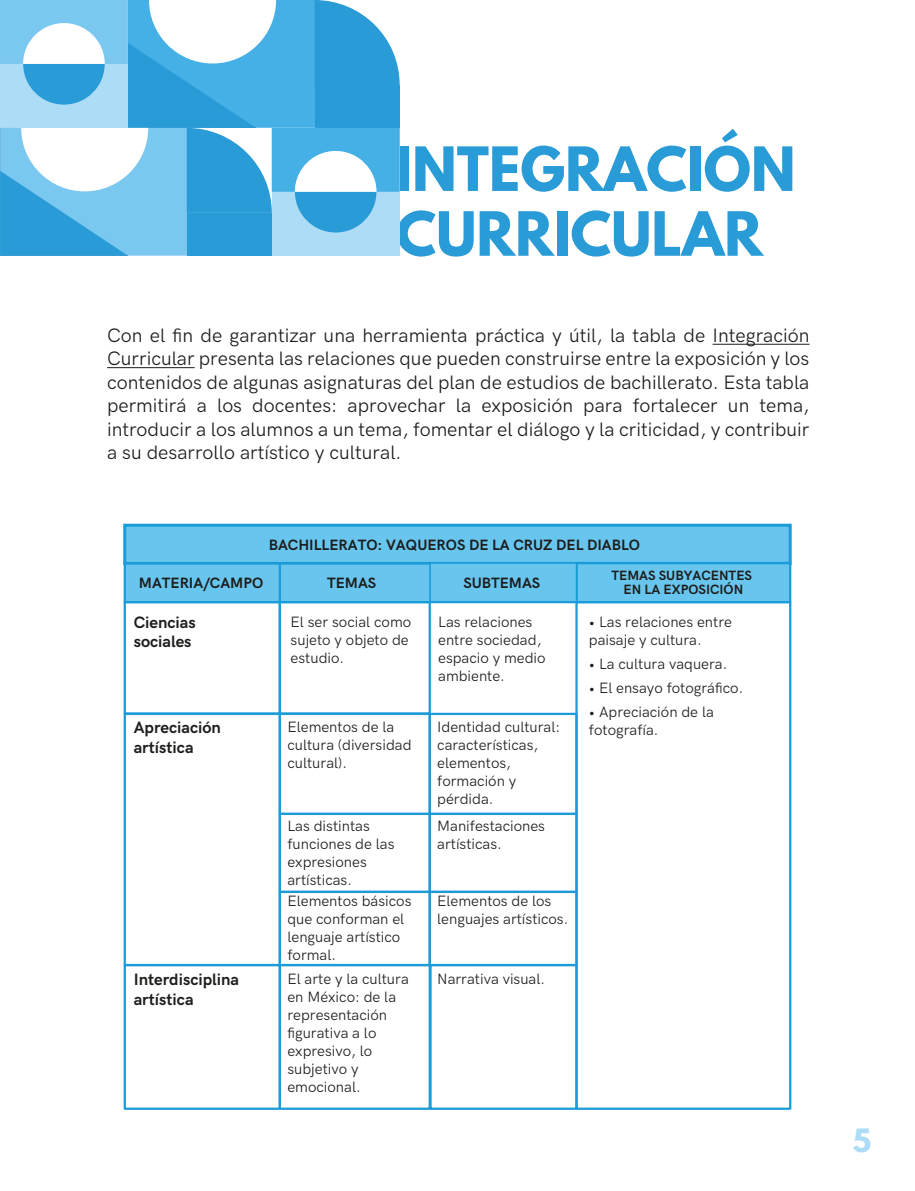
<style>
.page{position:relative;width:915px;height:1191px;background:#fff}
.page>*{position:absolute;margin:0;border:0;box-sizing:border-box;transform-origin:0 0}
.t1{font:700 54px/64.8px "League Spartan";color:#299bd7}
.t2{font:700 28.5px "League Spartan";color:#addcf6}
.t3{font:19.5px/23.4px "HK Grotesk";color:#1d1d1b;text-align:justify}
.t4{font:700 16.5px/19.8px "HK Grotesk";color:#1d1d1b}
.t5{font:15px/18px "HK Grotesk";color:#1d1d1b}
.t6{font:700 15px "HK Grotesk";color:#1d1d1b}
.t7{font:700 13.5px "HK Grotesk";color:#1d1d1b}
</style>
<div class="page">
<svg style="left:0;top:0;width:399px;height:256px"></svg>
<hr style="left:712px;top:344px;width:97px;height:1px;background:#1d1d1b">
<hr style="left:107px;top:367px;width:88px;height:1px;background:#1d1d1b">
<div style="left:123px;top:524px;width:668px;height:41px;background:#68c5ee;border:3px solid #1b9bd8"></div>
<div style="left:279px;top:562px;width:152px;height:41px;background:#68c5ee"></div>
<div style="left:278px;top:562px;width:299px;height:41px;border:2px solid #1b9bd8"></div>
<div style="left:575px;top:562px;width:215px;height:41px;background:#68c5ee"></div>
<div style="left:575px;top:562px;width:216px;height:41px;border:2px solid #1b9bd8"></div>
<div style="left:124px;top:601px;width:157px;height:113px;border:2px solid #1b9bd8"></div>
<div style="left:278px;top:713px;width:152px;height:102px;border:2px solid #1b9bd8"></div>
<div style="left:124px;top:713px;width:157px;height:253px;border:2px solid #1b9bd8"></div>
<div style="left:124px;top:562px;width:156px;height:41px;background:#68c5ee"></div>
<div style="left:124px;top:562px;width:157px;height:41px;border:2px solid #1b9bd8"></div>
<div style="left:575px;top:601px;width:216px;height:508px;border:2px solid #1b9bd8"></div>
<div style="left:278px;top:601px;width:152px;height:113px;border:2px solid #1b9bd8"></div>
<div style="left:278px;top:964px;width:152px;height:145px;border:2px solid #1b9bd8"></div>
<div style="left:124px;top:964px;width:157px;height:145px;border:2px solid #1b9bd8"></div>
<div style="left:278px;top:890px;width:152px;height:76px;border:2px solid #1b9bd8"></div>
<div style="left:278px;top:812px;width:152px;height:81px;border:2px solid #1b9bd8"></div>
<div style="left:428px;top:713px;width:149px;height:102px;border:2px solid #1b9bd8"></div>
<div style="left:428px;top:812px;width:149px;height:81px;border:2px solid #1b9bd8"></div>
<div style="left:428px;top:890px;width:149px;height:76px;border:2px solid #1b9bd8"></div>
<div style="left:429px;top:964px;width:148px;height:145px;border:2px solid #1b9bd8"></div>
<div style="left:429px;top:562px;width:148px;height:40px;background:#68c5ee;border:2px solid #1b9bd8"></div>
<h1 class="t1" style="left:395px;top:136px;width:401px">INTEGRACIÓN<br>CURRICULAR</h1>
<p class="t3" style="left:107px;top:322px;width:703px">Con el fin de garantizar una herramienta práctica y útil, la tabla de Integración Curricular presenta las relaciones que pueden construirse entre la exposición y los contenidos de algunas asignaturas del plan de estudios de bachillerato. Esta tabla permitirá a los docentes: aprovechar la exposición para fortalecer un tema, introducir a los alumnos a un tema, fomentar el diálogo y la criticidad, y contribuir a su desarrollo artístico y cultural.</p>
<p class="t6" style="left:268px;top:533px;width:373px">BACHILLERATO: VAQUEROS DE LA CRUZ DEL DIABLO</p>
<p class="t7" style="left:611px;top:565px;width:142px">TEMAS SUBYACENTES</p>
<p class="t6" style="left:139px;top:572px;width:126px">MATERIA/CAMPO</p>
<p class="t7" style="left:623px;top:579px;width:121px">EN LA EXPOSICIÓN</p>
<p class="t6" style="left:327px;top:572px;width:51px">TEMAS</p>
<p class="t6" style="left:463px;top:572px;width:78px">SUBTEMAS</p>
<p class="t4" style="left:134px;top:611px;width:64px">Ciencias sociales</p>
<p class="t5" style="left:290px;top:611px;width:122px">El ser social como sujeto y objeto de estudio.</p>
<p class="t4" style="left:134px;top:716px;width:89px">Apreciación artística</p>
<p class="t5" style="left:287px;top:716px;width:126px">Elementos de la cultura (diversidad cultural).</p>
<p class="t5" style="left:438px;top:611px;width:109px">Las relaciones entre sociedad, espacio y medio ambiente.</p>
<p class="t5" style="left:437px;top:716px;width:124px">Identidad cultural: características, elementos, formación y pérdida.</p>
<p class="t4" style="left:134px;top:968px;width:107px">Interdisciplina artística</p>
<p class="t5" style="left:287px;top:815px;width:109px">Las distintas funciones de las expresiones artísticas.</p>
<p class="t5" style="left:437px;top:815px;width:109px">Manifestaciones artísticas.</p>
<p class="t5" style="left:287px;top:890px;width:125px">Elementos básicos que conforman el lenguaje artístico formal.</p>
<p class="t5" style="left:287px;top:968px;width:123px">El arte y la cultura en México: de la representación figurativa a lo expresivo, lo subjetivo y emocional.</p>
<p class="t5" style="left:437px;top:890px;width:133px">Elementos de los lenguajes artísticos.</p>
<p class="t5" style="left:437px;top:968px;width:109px">Narrativa visual.</p>
<p class="t5" style="left:588px;top:611px;width:144px">• Las relaciones entre paisaje y cultura.</p>
<p class="t5" style="left:588px;top:653px;width:140px">• La cultura vaquera.</p>
<p class="t5" style="left:588px;top:677px;width:156px">• El ensayo fotográfico.</p>
<p class="t5" style="left:588px;top:701px;width:126px">• Apreciación de la fotografía.</p>
<h2 class="t2" style="left:852px;top:1118px;width:20px">5</h2>
</div>
